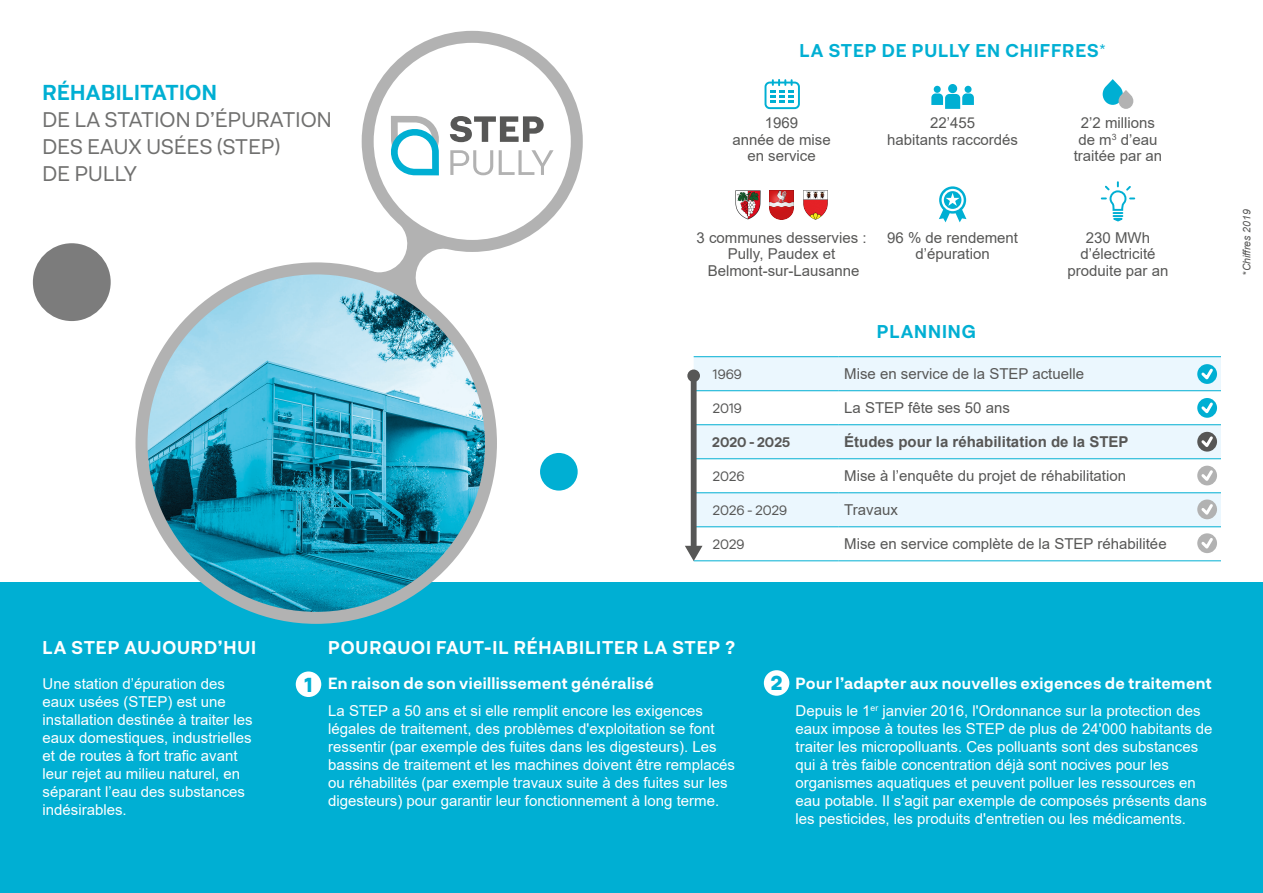
<style>
.page{position:relative;width:1263px;height:893px;background:#fff}
.page>*{position:absolute;margin:0;border:0;box-sizing:border-box;transform-origin:0 0}
.t1{font:21px "Neurial Grotesk";letter-spacing:.01em;color:#70706f}
.t2{font:700 21px "Neurial Grotesk";letter-spacing:.02em;color:#00afd3}
.t3{font:800 19.5px "Neurial Grotesk";color:#00afd3}
.Titre_blanc{font:700 18px "Neurial Grotesk";letter-spacing:.05em;color:#fff}
.Titre_blanc-2{font:700 18px "Neurial Grotesk";letter-spacing:.05em;color:#00afd3}
.Titre_bleu{font:700 15.75px "Neurial Grotesk";letter-spacing:.02em;color:#fff}
.Texte{font:15px/18px "Arial";color:#fff}
.Texte-2{font:15px/16.5px "Arial";color:#575756;text-align:center}
.Texte-3{font:700 15px "Arial";color:#575756}
.Texte-4{font:13.5px "Neurial Grotesk";color:#575756}
.Texte-5{font:700 13.5px "Neurial Grotesk";color:#575756}
.t4{font:italic 10.5px "Arial";letter-spacing:-.005em;color:#575756}
.s1{font-weight:400}
</style>
<div class="page">
<div style="left:0;top:583px;width:1263px;height:310px;background:#00afd3"></div>
<div style="left:33px;top:243px;width:78px;height:78px;background:#7c7c7c;border-radius:50%"></div>
<div style="left:540px;top:453px;width:38px;height:38px;background:#00afd3;border-radius:50%"></div>
<svg style="left:394px;top:221px;width:51px;height:47px"></svg>
<div style="left:368px;top:37px;width:209px;height:209px;background:#fff;border-radius:50%"></div>
<div style="left:362px;top:31px;width:221px;height:221px;border:12px solid #b2b2b2;border-radius:50%"></div>
<img style="left:141px;top:268px;width:348px;height:350px">
<div style="left:135px;top:262px;width:362px;height:362px;border:12px solid #b2b2b2;border-radius:50%"></div>
<svg style="left:391px;top:116px;width:48px;height:59px"></svg>
<svg style="left:450px;top:116px;width:94px;height:26px"></svg>
<svg style="left:450px;top:150px;width:103px;height:25px"></svg>
<div style="left:296px;top:671px;width:25px;height:26px;background:#fff;border-radius:50%"></div>
<div style="left:764px;top:670px;width:25px;height:26px;background:#fff;border-radius:50%"></div>
<svg style="left:694px;top:357px;width:527px;height:170px;fill:#ebf7fe"></svg>
<hr style="left:694px;top:356px;width:144px;height:1px;background:#00afd3">
<hr style="left:838px;top:356px;width:383px;height:1px;background:#00afd3">
<hr style="left:694px;top:390px;width:144px;height:1px;background:#00afd3">
<hr style="left:838px;top:390px;width:383px;height:1px;background:#00afd3">
<hr style="left:694px;top:424px;width:144px;height:1px;background:#00afd3">
<hr style="left:838px;top:424px;width:383px;height:1px;background:#00afd3">
<hr style="left:694px;top:458px;width:144px;height:1px;background:#00afd3">
<hr style="left:838px;top:458px;width:383px;height:1px;background:#00afd3">
<hr style="left:694px;top:492px;width:144px;height:1px;background:#00afd3">
<hr style="left:838px;top:492px;width:383px;height:1px;background:#00afd3">
<hr style="left:694px;top:527px;width:144px;height:1px;background:#00afd3">
<hr style="left:838px;top:527px;width:383px;height:1px;background:#00afd3">
<hr style="left:694px;top:561px;width:144px;height:1px;background:#00afd3">
<hr style="left:838px;top:561px;width:383px;height:1px;background:#00afd3">
<svg style="left:685px;top:374px;width:17px;height:187px"></svg>
<div style="left:687px;top:369px;width:13px;height:13px;background:#575756;border-radius:50%"></div>
<div style="left:764px;top:82px;width:36px;height:27px;border:2px solid #00afd3;border-radius:4px"></div>
<svg style="left:770px;top:80px;width:24px;height:23px"></svg>
<div style="left:948px;top:84px;width:9px;height:9px;background:#00afd3;border-radius:50%"></div>
<div style="left:934px;top:86px;width:7px;height:7px;background:#00afd3;border-radius:50%"></div>
<svg style="left:931px;top:93px;width:43px;height:16px"></svg>
<div style="left:964px;top:86px;width:7px;height:7px;background:#00afd3;border-radius:50%"></div>
<svg style="left:1103px;top:79px;width:30px;height:30px"></svg>
<svg style="left:939px;top:186px;width:27px;height:28px"></svg>
<div style="left:941px;top:189px;width:23px;height:22px;border:2px solid #fff;border-radius:50%"></div>
<svg style="left:939px;top:193px;width:27px;height:29px"></svg>
<svg style="left:1102px;top:182px;width:32px;height:40px"></svg>
<svg style="left:1197px;top:364px;width:20px;height:20px"></svg>
<svg style="left:1199px;top:366px;width:16px;height:17px"></svg>
<svg style="left:1197px;top:398px;width:20px;height:20px"></svg>
<svg style="left:1199px;top:400px;width:16px;height:17px"></svg>
<svg style="left:1197px;top:432px;width:20px;height:20px"></svg>
<svg style="left:1199px;top:434px;width:16px;height:16px"></svg>
<svg style="left:1197px;top:466px;width:20px;height:19px"></svg>
<svg style="left:1199px;top:468px;width:16px;height:16px"></svg>
<svg style="left:1197px;top:499px;width:20px;height:20px"></svg>
<svg style="left:1199px;top:501px;width:16px;height:17px"></svg>
<svg style="left:1197px;top:533px;width:20px;height:20px"></svg>
<svg style="left:1199px;top:535px;width:16px;height:17px"></svg>
<img style="left:804px;top:190px;width:24px;height:30px">
<img style="left:770px;top:190px;width:23px;height:30px">
<img style="left:735px;top:190px;width:25px;height:30px">
<p class="t2" style="left:43px;top:78px;width:176px">RÉHABILITATION</p>
<p class="t1" style="left:43px;top:105px;width:291px">DE LA STATION D’ÉPURATION</p>
<p class="t1" style="left:43px;top:132px;width:239px">DES EAUX USÉES (STEP)</p>
<p class="t1" style="left:43px;top:159px;width:96px">DE PULLY</p>
<p class="Titre_blanc-2" style="left:799px;top:37px;width:308px">LA STEP DE PULLY EN CHIFFRES<span class="s1">*</span></p>
<p class="Texte-2" style="left:765px;top:115px;width:35px">1969</p>
<p class="Texte-2" style="left:732px;top:131px;width:100px">année de mise</p>
<p class="Texte-2" style="left:747px;top:148px;width:70px">en service</p>
<p class="Texte-2" style="left:930px;top:115px;width:47px">22’455</p>
<p class="Texte-2" style="left:887px;top:131px;width:132px">habitants raccordés</p>
<p class="Texte-2" style="left:696px;top:229px;width:172px">3 communes desservies :</p>
<p class="Texte-2" style="left:728px;top:246px;width:109px">Pully, Paudex et</p>
<p class="Texte-2" style="left:708px;top:262px;width:153px">Belmont-sur-Lausanne</p>
<p class="Texte-2" style="left:887px;top:229px;width:132px">96 % de rendement d’épuration</p>
<p class="Titre_blanc-2" style="left:877px;top:318px;width:101px">PLANNING</p>
<p class="Texte-2" style="left:1081px;top:115px;width:76px">2’2 millions</p>
<p class="Texte-2" style="left:1074px;top:131px;width:90px">de m<sup>3</sup> d’eau traitée par an</p>
<p class="Texte-2" style="left:1067px;top:229px;width:102px">230 MWh d’électricité produite par an</p>
<p class="Texte-4" style="left:713px;top:365px;width:31px">1969</p>
<p class="Texte-2" style="left:844px;top:366px;width:241px">Mise en service de la STEP actuelle</p>
<p class="Texte-4" style="left:713px;top:399px;width:31px">2019</p>
<p class="Texte-2" style="left:844px;top:400px;width:167px">La STEP fête ses 50 ans</p>
<p class="Texte-5" style="left:712px;top:433px;width:79px">2020 - 2025</p>
<p class="Texte-3" style="left:844px;top:431px;width:286px">Études pour la réhabilitation de la STEP</p>
<p class="Texte-4" style="left:713px;top:467px;width:33px">2026</p>
<p class="Texte-2" style="left:844px;top:468px;width:283px">Mise à l’enquête du projet de réhabilitation</p>
<p class="Texte-4" style="left:713px;top:501px;width:76px">2026 - 2029</p>
<p class="Texte-2" style="left:844px;top:502px;width:55px">Travaux</p>
<p class="Texte-4" style="left:713px;top:535px;width:33px">2029</p>
<p class="Texte-2" style="left:844px;top:536px;width:324px">Mise en service complète de la STEP réhabilitée</p>
<p class="t4" style="left:1240px;top:275px;width:68px;rotate:-90deg">*Chiffres 2019</p>
<p class="Titre_blanc" style="left:328px;top:634px;width:409px">POURQUOI FAUT-IL RÉHABILITER LA STEP ?</p>
<p class="Titre_bleu" style="left:328px;top:672px;width:327px">En raison de son vieillissement généralisé</p>
<p class="Texte" style="left:328px;top:701px;width:408px">La STEP a 50 ans et si elle remplit encore les exigences légales de traitement, des problèmes d'exploitation se font ressentir (par exemple des fuites dans les digesteurs). Les bassins de traitement et les machines doivent être remplacés ou réhabilités (par exemple travaux suite à des fuites sur les digesteurs) pour garantir leur fonctionnement à long terme.</p>
<p class="Titre_blanc" style="left:43px;top:634px;width:215px">LA STEP AUJOURD’HUI</p>
<p class="Texte" style="left:43px;top:674px;width:212px">Une station d’épuration des eaux usées (STEP) est une installation destinée à traiter les eaux domestiques, industrielles et de routes à fort trafic avant leur rejet au milieu naturel, en séparant l’eau des substances indésirables.</p>
<p class="t3" style="left:771px;top:669px;width:13px">2</p>
<p class="t3" style="left:304px;top:670px;width:10px">1</p>
<p class="Titre_bleu" style="left:795px;top:672px;width:418px">Pour l’adapter aux nouvelles exigences de traitement</p>
<p class="Texte" style="left:795px;top:701px;width:419px">Depuis le 1<sup>er</sup> janvier 2016, l'Ordonnance sur la protection des eaux impose à toutes les STEP de plus de 24'000 habitants de traiter les micropolluants. Ces polluants sont des substances qui à très faible concentration déjà sont nocives pour les organismes aquatiques et peuvent polluer les ressources en eau potable. Il s'agit par exemple de composés présents dans les pesticides, les produits d'entretien ou les médicaments.</p>
</div>
